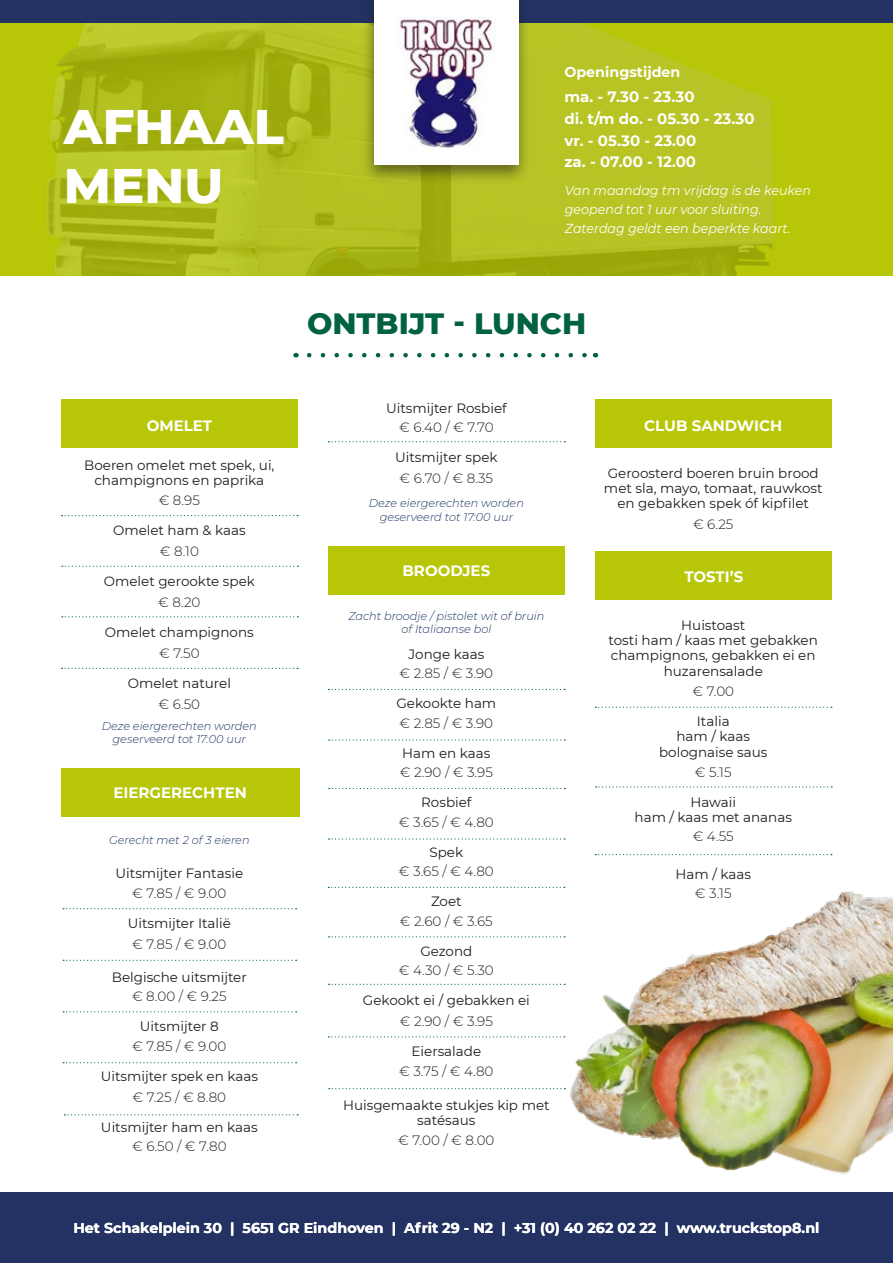
<style>
.page{position:relative;width:893px;height:1263px;background:#fff}
.page>*{position:absolute;margin:0;border:0;box-sizing:border-box;transform-origin:0 0}
.t1{font:800 49.5px/59.4px "Montserrat";color:#fff}
.t2{font:700 43.5px/43.5px "Montserrat";color:#fff}
.t3{font:800 30px "Montserrat";color:#016243}
.t4{font:700 15px/21.9px "Montserrat";color:#fff}
.t5{font:700 14.25px "Montserrat";color:#fff}
.t6{font:13.5px/15px "Montserrat";color:#1d1d1b;text-align:center}
.t7{font:300 13.5px "Montserrat";color:#1d1d1b}
.t8{font:italic 13.05px/18.9px "Montserrat";color:#fff}
.t9{font:italic 300 11.25px/13.5px "Montserrat";color:#1f3565;text-align:center}
</style>
<div class="page">
<div style="left:595px;top:400px;width:237px;height:48px;background:#b7c707"></div>
<div style="left:61px;top:400px;width:237px;height:48px;background:#b7c707"></div>
<div style="left:0;top:0;width:893px;height:23px;background:#233262"></div>
<div style="left:0;top:1193px;width:893px;height:70px;background:#233262"></div>
<svg style="left:62px;top:515px;width:236px;height:1px"></svg>
<svg style="left:62px;top:668px;width:236px;height:1px"></svg>
<svg style="left:62px;top:566px;width:236px;height:1px"></svg>
<svg style="left:62px;top:616px;width:236px;height:1px"></svg>
<svg style="left:63px;top:1011px;width:234px;height:1px"></svg>
<svg style="left:63px;top:960px;width:234px;height:1px"></svg>
<svg style="left:65px;top:1114px;width:233px;height:1px"></svg>
<svg style="left:63px;top:908px;width:234px;height:1px"></svg>
<svg style="left:63px;top:1062px;width:234px;height:1px"></svg>
<img style="left:540px;top:886px;width:353px;height:307px">
<div style="left:61px;top:768px;width:238px;height:48px;background:#b7c707"></div>
<svg style="left:328px;top:441px;width:237px;height:1px"></svg>
<div style="left:328px;top:546px;width:237px;height:49px;background:#b7c707"></div>
<div style="left:595px;top:552px;width:237px;height:48px;background:#b7c707"></div>
<svg style="left:329px;top:689px;width:236px;height:1px"></svg>
<svg style="left:329px;top:838px;width:236px;height:1px"></svg>
<svg style="left:329px;top:739px;width:236px;height:2px"></svg>
<svg style="left:329px;top:788px;width:236px;height:1px"></svg>
<svg style="left:328px;top:887px;width:237px;height:1px"></svg>
<svg style="left:328px;top:1036px;width:237px;height:1px"></svg>
<svg style="left:329px;top:936px;width:236px;height:1px"></svg>
<svg style="left:329px;top:984px;width:236px;height:1px"></svg>
<svg style="left:595px;top:707px;width:237px;height:1px"></svg>
<svg style="left:595px;top:854px;width:237px;height:1px"></svg>
<svg style="left:596px;top:786px;width:236px;height:1px"></svg>
<div style="left:0;top:23px;width:893px;height:252px;background:#b7c707"></div>
<img style="left:47px;top:23px;width:727px;height:252px">
<div style="left:361px;top:0;width:170px;height:185px;background:#1d1d1b;opacity:.55"></div>
<div style="left:374px;top:0;width:144px;height:165px;background:#fff"></div>
<img style="left:400px;top:17px;width:96px;height:131px">
<svg style="left:309px;top:353px;width:278px;height:4px"></svg>
<svg style="left:329px;top:1088px;width:236px;height:1px"></svg>
<h2 class="t2" style="left:30px;top:85px;width:390px">BREACKFAST<br>&amp; LUNCH DISHES</h2>
<h1 class="t1" style="left:64px;top:94px;width:222px">AFHAAL<br>MENU</h1>
<p class="t5" style="left:564px;top:62px;width:118px">Openingstijden</p>
<p class="t4" style="left:564px;top:85px;width:192px">ma. - 7.30 - 23.30<br>di. t/m do. - 05.30 - 23.30 vr. - 05.30 - 23.00<br>za. - 07.00 - 12.00</p>
<p class="t8" style="left:565px;top:181px;width:247px">Van maandag tm vrijdag is de keuken geopend tot 1 uur voor sluiting.<br>Zaterdag geldt een beperkte kaart.</p>
<h3 class="t3" style="left:307px;top:301px;width:281px">ONTBIJT - LUNCH</h3>
<p class="t6" style="left:386px;top:400px;width:122px">Uitsmijter Rosbief</p>
<p class="t7" style="left:399px;top:418px;width:96px">€ 6.40 / € 7.70</p>
<p class="t6" style="left:395px;top:450px;width:104px">Uitsmijter spek</p>
<p class="t7" style="left:400px;top:469px;width:95px">€ 6.70 / € 8.35</p>
<p class="t9" style="left:369px;top:496px;width:157px">Deze eiergerechten worden geserveerd tot 17:00 uur</p>
<p class="t4" style="left:147px;top:414px;width:67px">OMELET</p>
<p class="t4" style="left:644px;top:414px;width:139px">CLUB SANDWICH</p>
<p class="t6" style="left:84px;top:458px;width:192px">Boeren omelet met spek, ui, champignons en paprika</p>
<p class="t7" style="left:159px;top:491px;width:43px">€ 8.95</p>
<p class="t6" style="left:113px;top:522px;width:134px">Omelet ham &amp; kaas</p>
<p class="t7" style="left:160px;top:542px;width:41px">€ 8.10</p>
<p class="t6" style="left:104px;top:573px;width:153px">Omelet gerookte spek</p>
<p class="t7" style="left:158px;top:593px;width:44px">€ 8.20</p>
<p class="t6" style="left:105px;top:624px;width:150px">Omelet champignons</p>
<p class="t7" style="left:159px;top:644px;width:42px">€ 7.50</p>
<p class="t6" style="left:128px;top:675px;width:105px">Omelet naturel</p>
<p class="t7" style="left:159px;top:695px;width:43px">€ 6.50</p>
<p class="t9" style="left:102px;top:719px;width:157px">Deze eiergerechten worden geserveerd tot 17:00 uur</p>
<p class="t6" style="left:604px;top:466px;width:220px">Geroosterd boeren bruin brood met sla, mayo, tomaat, rauwkost en gebakken spek óf kipfilet</p>
<p class="t7" style="left:693px;top:515px;width:42px">€ 6.25</p>
<p class="t4" style="left:402px;top:559px;width:89px">BROODJES</p>
<p class="t4" style="left:684px;top:564px;width:61px">TOSTI’S</p>
<p class="t9" style="left:348px;top:609px;width:198px">Zacht broodje / pistolet wit of bruin of Italiaanse bol</p>
<p class="t6" style="left:408px;top:646px;width:77px">Jonge kaas</p>
<p class="t7" style="left:400px;top:664px;width:95px">€ 2.85 / € 3.90</p>
<p class="t6" style="left:396px;top:696px;width:101px">Gekookte ham</p>
<p class="t7" style="left:400px;top:714px;width:95px">€ 2.85 / € 3.90</p>
<p class="t6" style="left:402px;top:745px;width:90px">Ham en kaas</p>
<p class="t7" style="left:400px;top:763px;width:95px">€ 2.90 / € 3.95</p>
<p class="t6" style="left:421px;top:794px;width:52px">Rosbief</p>
<p class="t7" style="left:399px;top:813px;width:96px">€ 3.65 / € 4.80</p>
<p class="t6" style="left:429px;top:844px;width:35px">Spek</p>
<p class="t7" style="left:399px;top:862px;width:96px">€ 3.65 / € 4.80</p>
<p class="t6" style="left:431px;top:893px;width:32px">Zoet</p>
<p class="t7" style="left:400px;top:912px;width:94px">€ 2.60 / € 3.65</p>
<p class="t6" style="left:420px;top:943px;width:54px">Gezond</p>
<p class="t7" style="left:399px;top:961px;width:96px">€ 4.30 / € 5.30</p>
<p class="t6" style="left:363px;top:992px;width:168px">Gekookt ei / gebakken ei</p>
<p class="t7" style="left:400px;top:1012px;width:95px">€ 2.90 / € 3.95</p>
<p class="t6" style="left:411px;top:1043px;width:71px">Eiersalade</p>
<p class="t7" style="left:399px;top:1062px;width:96px">€ 3.75 / € 4.80</p>
<p class="t6" style="left:343px;top:1097px;width:208px">Huisgemaakte stukjes kip met satésaus</p>
<p class="t7" style="left:398px;top:1131px;width:98px">€ 7.00 / € 8.00</p>
<p class="t6" style="left:609px;top:617px;width:211px">Huistoast<br>tosti ham / kaas met gebakken champignons, gebakken ei en</p>
<p class="t6" style="left:664px;top:664px;width:101px">huzarensalade</p>
<p class="t7" style="left:692px;top:682px;width:43px">€ 7.00</p>
<p class="t6" style="left:676px;top:713px;width:75px">Italia<br>ham / kaas</p>
<p class="t6" style="left:659px;top:745px;width:110px">bolognaise saus</p>
<p class="t7" style="left:695px;top:763px;width:38px">€ 5.15</p>
<p class="t6" style="left:635px;top:794px;width:159px">Hawaii<br>ham / kaas met ananas</p>
<p class="t7" style="left:693px;top:827px;width:43px">€ 4.55</p>
<p class="t6" style="left:676px;top:866px;width:77px">Ham / kaas</p>
<p class="t7" style="left:695px;top:884px;width:38px">€ 3.15</p>
<p class="t4" style="left:114px;top:781px;width:135px">EIERGERECHTEN</p>
<p class="t9" style="left:109px;top:833px;width:142px">Gerecht met 2 of 3 eieren</p>
<p class="t6" style="left:116px;top:866px;width:129px">Uitsmijter Fantasie</p>
<p class="t7" style="left:132px;top:884px;width:96px">€ 7.85 / € 9.00</p>
<p class="t6" style="left:128px;top:915px;width:105px">Uitsmijter Italië</p>
<p class="t7" style="left:132px;top:935px;width:96px">€ 7.85 / € 9.00</p>
<p class="t6" style="left:112px;top:969px;width:137px">Belgische uitsmijter</p>
<p class="t7" style="left:132px;top:987px;width:96px">€ 8.00 / € 9.25</p>
<p class="t6" style="left:140px;top:1019px;width:81px">Uitsmijter 8</p>
<p class="t7" style="left:132px;top:1037px;width:96px">€ 7.85 / € 9.00</p>
<p class="t6" style="left:101px;top:1068px;width:159px">Uitsmijter spek en kaas</p>
<p class="t7" style="left:132px;top:1088px;width:95px">€ 7.25 / € 8.80</p>
<p class="t6" style="left:101px;top:1119px;width:158px">Uitsmijter ham en kaas</p>
<p class="t7" style="left:132px;top:1137px;width:96px">€ 6.50 / € 7.80</p>
<p class="t5" style="left:73px;top:1218px;width:747px">Het Schakelplein 30 | 5651 GR Eindhoven | Afrit 29 - N2 | +31 (0) 40 262 02 22 | www.truckstop8.nl</p>
</div>
